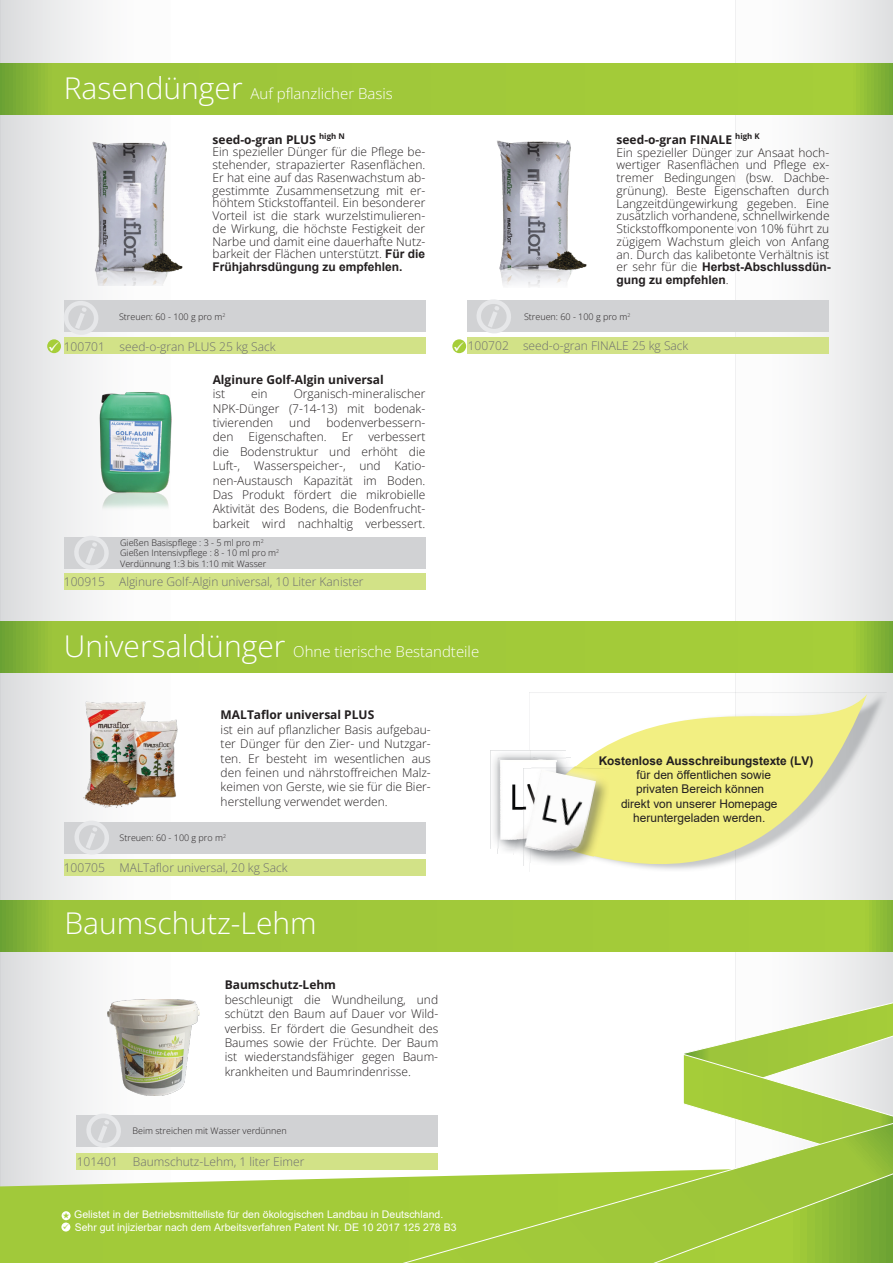
<style>
.page{position:relative;width:893px;height:1263px;background:#fff}
.page>*{position:absolute;margin:0;border:0;box-sizing:border-box;transform-origin:0 0}
.t1{font:300 30px "Open Sans";color:#fff}
.t2{font:300 15px "Open Sans";color:#fff}
.t3{font:300 12px/12.8px "Open Sans";color:#231f20;text-align:justify}
.t4{font:300 12px "Open Sans";color:#6c6d70}
.t5{font:700 12px/12.8px "Arial";color:#231f20}
.t6{font:12px "Arial";color:#231f20}
.t7{font:700 12px "Open Sans";color:#231f20}
.t8{font:10.5px/12.6px "Arial";color:#fff}
.t9{font:300 9px/10.5px "Open Sans";color:#231f20}
.s1{font-size:30px}
.s2{font-weight:700}
.s3{font-family:"Arial";font-weight:700}
.s4{font-family:"Open Sans";font-weight:300}
</style>
<div class="page">
<img style="left:0;top:0;width:170px;height:1165px">
<img style="left:735px;top:0;width:158px;height:998px">
<svg style="left:0;top:1165px;width:361px;height:98px;background:#aed054"></svg>
<svg style="left:683px;top:998px;width:210px;height:120px"></svg>
<svg style="left:361px;top:1118px;width:532px;height:145px"></svg>
<svg style="left:0;top:64px;width:893px;height:51px;background:#9ec639"></svg>
<svg style="left:0;top:621px;width:893px;height:51px;background:#9dc539"></svg>
<div style="left:64px;top:338px;width:361px;height:16px;background:#d2e287"></div>
<div style="left:468px;top:337px;width:361px;height:16px;background:#d2e287"></div>
<div style="left:64px;top:573px;width:361px;height:17px;background:#d2e287"></div>
<img style="left:497px;top:140px;width:90px;height:147px">
<img style="left:93px;top:142px;width:90px;height:143px">
<div style="left:64px;top:301px;width:361px;height:31px;background:#d1d2d4"></div>
<div style="left:468px;top:301px;width:361px;height:31px;background:#d1d2d4"></div>
<div style="left:64px;top:537px;width:361px;height:31px;background:#d1d2d4"></div>
<svg style="left:471px;top:299px;width:46px;height:34px"></svg>
<svg style="left:69px;top:530px;width:45px;height:42px"></svg>
<img style="left:63px;top:375px;width:109px;height:145px">
<div style="left:47px;top:339px;width:14px;height:14px;background:#a6ce39;border-radius:50%"></div>
<div style="left:452px;top:339px;width:14px;height:14px;background:#a6ce39;border-radius:50%"></div>
<svg style="left:61px;top:1222px;width:9px;height:9px"></svg>
<svg style="left:62px;top:1211px;width:9px;height:9px"></svg>
<div style="left:64px;top:859px;width:361px;height:16px;background:#d2e287"></div>
<img style="left:66px;top:691px;width:112px;height:127px">
<div style="left:64px;top:822px;width:361px;height:31px;background:#d1d2d4"></div>
<svg style="left:69px;top:815px;width:46px;height:42px"></svg>
<svg style="left:0;top:900px;width:893px;height:51px;background:#9dc639"></svg>
<div style="left:77px;top:1153px;width:361px;height:16px;background:#d2e287"></div>
<img style="left:107px;top:999px;width:93px;height:96px">
<div style="left:77px;top:1115px;width:361px;height:31px;background:#d1d2d4"></div>
<svg style="left:81px;top:1108px;width:45px;height:42px"></svg>
<img style="left:867px;top:693px;width:20px;height:178px">
<svg style="left:519px;top:650px;width:348px;height:271px"></svg>
<img style="left:490px;top:750px;width:76px;height:99px">
<img style="left:500px;top:760px;width:13px;height:79px">
<img style="left:523px;top:768px;width:86px;height:97px">
<img style="left:513px;top:758px;width:93px;height:104px">
<img style="left:525px;top:770px;width:71px;height:89px">
<svg style="left:49px;top:295px;width:55px;height:56px"></svg>
<svg style="left:63px;top:1224px;width:6px;height:5px"></svg>
<svg style="left:63px;top:1212px;width:6px;height:6px"></svg>
<p class="t2" style="left:64px;top:83px;width:331px"><span class="s1">Rasendünger</span> Auf pflanzlicher Basis</p>
<p class="t3" style="left:213px;top:133px;width:214px;text-align:left"><span class="s2">seed-o-gran PLUS</span> <sup>high</sup> <sup>N<br></sup>Ein spezieller Dünger für die Pflege be&shy;stehender, strapazierter Rasenflächen.<br>Er hat eine auf das Rasenwachstum ab&shy;gestimmte Zusammensetzung mit er&shy;höhtem Stickstoffanteil. Ein besonderer Vorteil ist die stark wurzelstimulieren&shy;de Wirkung, die höchste Festigkeit der Narbe und damit eine dauerhafte Nutz&shy;barkeit der Flächen unterstützt. <span class="s3">Für die</span></p>
<p class="t5" style="left:213px;top:262px;width:192px">Frühjahrsdüngung zu empfehlen.</p>
<p class="t3" style="left:617px;top:133px;width:215px;text-align:left"><span class="s2">seed-o-gran FINALE</span> <sup>high</sup> <sup>K<br></sup>Ein spezieller Dünger zur Ansaat hoch&shy;wertiger Rasenflächen und Pflege ex&shy;tremer Bedingungen (bsw. Dachbe&shy;grünung). Beste Eigenschaften durch Langzeitdüngewirkung gegeben. Eine zusätzlich vorhandene, schnellwirkende Stickstoffkomponente von 10% führt zu zügigem Wachstum gleich von Anfang an. Durch das kalibetonte Verhältnis ist</p>
<p class="t5" style="left:617px;top:262px;width:216px"><span class="s4">er sehr für die</span> Herbst-Abschlussdün&shy;gung zu empfehlen<span class="s4">.</span></p>
<p class="t9" style="left:119px;top:311px;width:108px">Streuen: 60 - 100 g pro m<sup>2</sup></p>
<p class="t9" style="left:524px;top:311px;width:108px">Streuen: 60 - 100 g pro m<sup>2</sup></p>
<p class="t4" style="left:120px;top:338px;width:158px">seed-o-gran PLUS 25 kg Sack</p>
<p class="t4" style="left:523px;top:337px;width:167px">seed-o-gran FINALE 25 kg Sack</p>
<p class="t4" style="left:64px;top:338px;width:43px">100701</p>
<p class="t4" style="left:468px;top:337px;width:43px">100702</p>
<p class="t7" style="left:213px;top:371px;width:173px">Alginure Golf-Algin universal</p>
<p class="t3" style="left:213px;top:387px;width:14px">ist</p>
<p class="t3" style="left:251px;top:387px;width:18px">ein</p>
<p class="t3" style="left:213px;top:386px;width:214px;line-height:14.4px;text-indent:81px">Organisch-mineralischer NPK-Dünger (7-14-13) mit bodenak&shy;tivierenden</p>
<p class="t3" style="left:289px;top:416px;width:23px">und</p>
<p class="t3" style="left:326px;top:416px;width:100px">bodenverbessern-</p>
<p class="t3" style="left:213px;top:430px;width:22px">den</p>
<p class="t3" style="left:249px;top:430px;width:80px">Eigenschaften.</p>
<p class="t3" style="left:342px;top:430px;width:13px">Er</p>
<p class="t3" style="left:213px;top:429px;width:214px;line-height:14.4px;text-indent:156px">verbessert die Bodenstruktur und erhöht die Luft-, Wasserspeicher-, und Katio&shy;nen-Austausch Kapazität im Boden.<br>Das Produkt fördert die mikrobielle Aktivität des Bodens, die Bodenfrucht&shy;barkeit wird nachhaltig verbessert.</p>
<p class="t4" style="left:64px;top:573px;width:43px">100915</p>
<p class="t9" style="left:120px;top:537px;width:161px">Gießen Basispflege : 3 - 5 ml pro m<sup>2<br></sup>Gießen Intensivpflege : 8 - 10 ml pro m<sup>2<br></sup>Verdünnung 1:3 bis 1:10 mit Wasser</p>
<p class="t4" style="left:119px;top:573px;width:246px">Alginure Golf-Algin universal, 10 Liter Kanister</p>
<p class="t2" style="left:64px;top:640px;width:417px"><span class="s1">Universaldünger</span> Ohne tierische Bestandteile</p>
<p class="t7" style="left:221px;top:707px;width:155px">MALTaflor universal PLUS</p>
<p class="t3" style="left:221px;top:722px;width:212px;line-height:14.4px">ist ein auf pflanzlicher Basis aufgebau&shy;ter Dünger für den Zier- und Nutzgar&shy;ten. Er besteht im wesentlichen aus den feinen und nährstoffreichen Malz&shy;keimen von Gerste, wie sie für die Bier&shy;herstellung verwendet werden.</p>
<p class="t9" style="left:120px;top:832px;width:108px">Streuen: 60 - 100 g pro m<sup>2</sup></p>
<p class="t4" style="left:64px;top:859px;width:225px">100705 MALTaflor universal, 20 kg Sack</p>
<h1 class="t1" style="left:65px;top:901px;width:254px">Baumschutz-Lehm</h1>
<p class="t7" style="left:225px;top:976px;width:113px">Baumschutz-Lehm</p>
<p class="t3" style="left:225px;top:992px;width:215px;line-height:14.4px">beschleunigt die Wundheilung, und schützt den Baum auf Dauer vor Wild&shy;verbiss. Er fördert die Gesundheit des Baumes sowie der Früchte. Der Baum ist wiederstandsfähiger gegen Baum&shy;krankheiten und Baumrindenrisse.</p>
<p class="t9" style="left:133px;top:1125px;width:156px">Beim streichen mit Wasser verdünnen</p>
<p class="t4" style="left:77px;top:1153px;width:43px">101401</p>
<p class="t4" style="left:133px;top:1153px;width:173px">Baumschutz-Lehm, 1 liter Eimer</p>
<p class="t8" style="left:74px;top:1209px;width:384px">Gelistet in der Betriebsmittelliste für den ökologischen Landbau in Deutschland.<br>Sehr gut injizierbar nach dem Arbeitsverfahren Patent Nr. DE 10 2017 125 278 B3</p>
<p class="t5" style="left:599px;top:755px;width:216px">Kostenlose Ausschreibungstexte (LV)</p>
<p class="t6" style="left:637px;top:770px;width:136px">für den öffentlichen sowie</p>
<p class="t6" style="left:636px;top:785px;width:130px">privaten Bereich können</p>
<p class="t6" style="left:621px;top:799px;width:158px">direkt von unserer Homepage</p>
<p class="t6" style="left:633px;top:813px;width:134px">heruntergeladen werden.</p>
</div>
